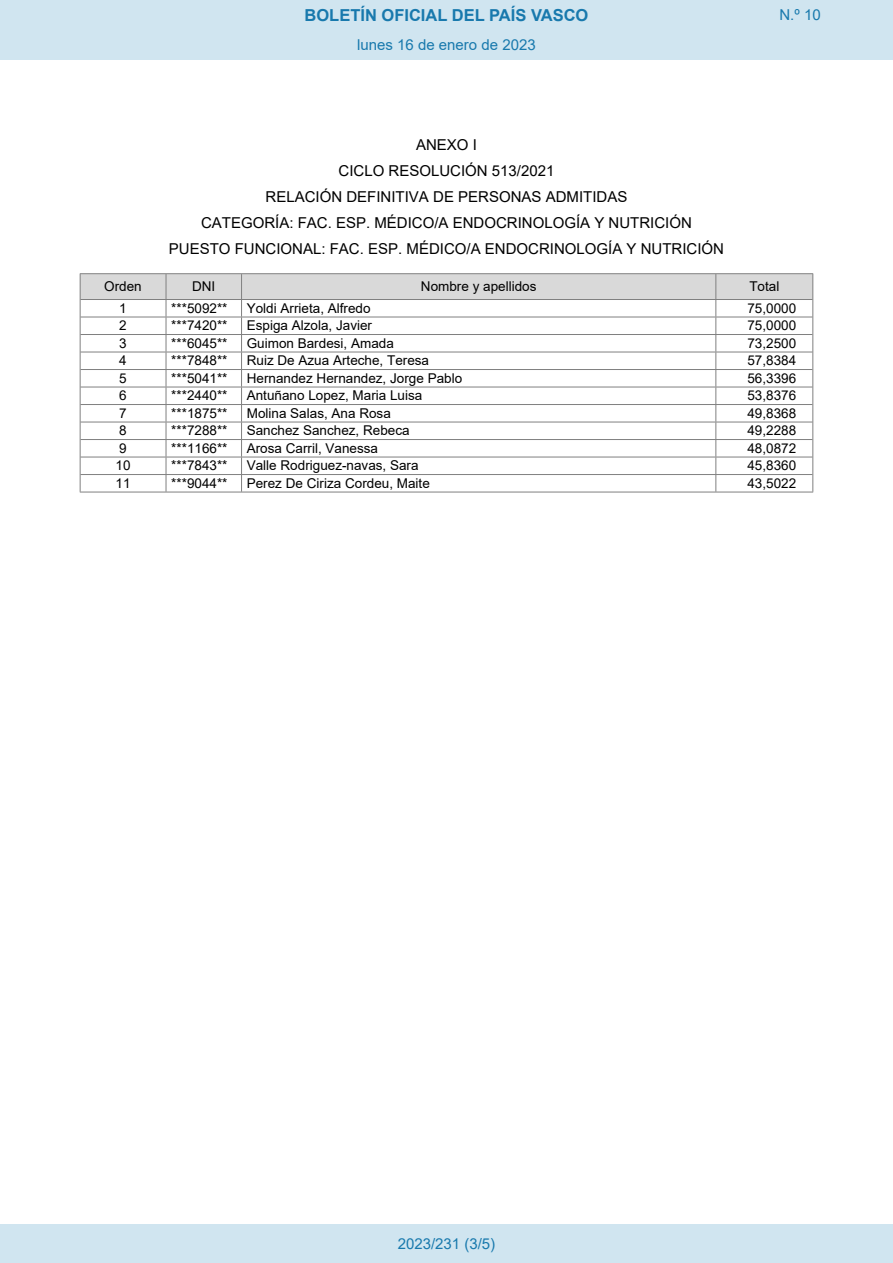
<style>
.page{position:relative;width:893px;height:1263px;background:#fff}
.page>*{position:absolute;margin:0;border:0;box-sizing:border-box;transform-origin:0 0}
.t1{font:700 16.5px "Arial";color:#1879ad}
.t2{font:15px/25.8px "Arial";color:#000;text-align:center}
.Paginacion_Centro{font:15px "Arial";color:#1879ad}
.t3{font:13.5px "Arial";color:#000}
</style>
<div class="page">
<div style="left:81px;top:274px;width:85px;height:25px;background:#d9d9d9"></div>
<div style="left:166px;top:274px;width:75px;height:25px;background:#d9d9d9"></div>
<div style="left:242px;top:274px;width:473px;height:25px;background:#d9d9d9"></div>
<div style="left:716px;top:274px;width:96px;height:25px;background:#d9d9d9"></div>
<hr style="left:80px;top:274px;width:1px;height:218px;background:#808080">
<svg style="left:166px;top:274px;width:1px;height:218px"></svg>
<svg style="left:241px;top:274px;width:1px;height:218px"></svg>
<svg style="left:715px;top:274px;width:1px;height:218px"></svg>
<hr style="left:812px;top:274px;width:1px;height:218px;background:#808080">
<hr style="left:80px;top:273px;width:733px;height:1px;background:#808080">
<hr style="left:81px;top:299px;width:731px;height:1px;background:#808080">
<hr style="left:81px;top:317px;width:731px;height:1px;background:#808080">
<hr style="left:81px;top:334px;width:731px;height:1px;background:#808080">
<hr style="left:81px;top:352px;width:731px;height:1px;background:#808080">
<hr style="left:81px;top:369px;width:731px;height:1px;background:#808080">
<hr style="left:81px;top:387px;width:731px;height:1px;background:#808080">
<hr style="left:81px;top:404px;width:731px;height:1px;background:#808080">
<hr style="left:81px;top:422px;width:731px;height:1px;background:#808080">
<hr style="left:81px;top:439px;width:731px;height:1px;background:#808080">
<hr style="left:81px;top:457px;width:731px;height:1px;background:#808080">
<hr style="left:81px;top:474px;width:731px;height:1px;background:#808080">
<hr style="left:80px;top:492px;width:733px;height:1px;background:#808080">
<div style="left:0;top:0;width:893px;height:60px;background:#d0e5f0"></div>
<div style="left:0;top:1225px;width:893px;height:38px;background:#d0e5f0"></div>
<p class="t1" style="left:305px;top:3px;width:285px">BOLETÍN OFICIAL DEL PAÍS VASCO</p>
<p class="Paginacion_Centro" style="left:779px;top:5px;width:43px">N.º 10</p>
<p class="Paginacion_Centro" style="left:357px;top:35px;width:180px">lunes 16 de enero de 2023</p>
<p class="t2" style="left:169px;top:132px;width:557px">ANEXO I<br>CICLO RESOLUCIÓN 513/2021<br>RELACIÓN DEFINITIVA DE PERSONAS ADMITIDAS<br>CATEGORÍA: FAC. ESP. MÉDICO/A ENDOCRINOLOGÍA Y NUTRICIÓN PUESTO FUNCIONAL: FAC. ESP. MÉDICO/A ENDOCRINOLOGÍA Y NUTRICIÓN</p>
<p class="t3" style="left:104px;top:277px;width:39px">Orden</p>
<p class="t3" style="left:192px;top:277px;width:25px">DNI</p>
<p class="t3" style="left:421px;top:277px;width:117px">Nombre y apellidos</p>
<p class="t3" style="left:749px;top:277px;width:32px">Total</p>
<p class="t3" style="left:119px;top:298px;width:9px">1</p>
<p class="t3" style="left:171px;top:298px;width:58px">***5092**</p>
<p class="t3" style="left:247px;top:298px;width:125px">Yoldi Arrieta, Alfredo</p>
<p class="t3" style="left:747px;top:298px;width:50px">75,0000</p>
<p class="t3" style="left:119px;top:316px;width:9px">2</p>
<p class="t3" style="left:171px;top:316px;width:58px">***7420**</p>
<p class="t3" style="left:247px;top:316px;width:127px">Espiga Alzola, Javier</p>
<p class="t3" style="left:747px;top:316px;width:50px">75,0000</p>
<p class="t3" style="left:119px;top:333px;width:9px">3</p>
<p class="t3" style="left:171px;top:333px;width:58px">***6045**</p>
<p class="t3" style="left:247px;top:333px;width:149px">Guimon Bardesi, Amada</p>
<p class="t3" style="left:747px;top:333px;width:50px">73,2500</p>
<p class="t3" style="left:119px;top:351px;width:9px">4</p>
<p class="t3" style="left:171px;top:351px;width:58px">***7848**</p>
<p class="t3" style="left:247px;top:351px;width:184px">Ruiz De Azua Arteche, Teresa</p>
<p class="t3" style="left:747px;top:351px;width:50px">57,8384</p>
<p class="t3" style="left:119px;top:368px;width:9px">5</p>
<p class="t3" style="left:171px;top:368px;width:58px">***5041**</p>
<p class="t3" style="left:247px;top:368px;width:217px">Hernandez Hernandez, Jorge Pablo</p>
<p class="t3" style="left:747px;top:368px;width:50px">56,3396</p>
<p class="t3" style="left:119px;top:386px;width:9px">6</p>
<p class="t3" style="left:171px;top:386px;width:58px">***2440**</p>
<p class="t3" style="left:247px;top:386px;width:177px">Antuñano Lopez, Maria Luisa</p>
<p class="t3" style="left:747px;top:386px;width:50px">53,8376</p>
<p class="t3" style="left:119px;top:403px;width:9px">7</p>
<p class="t3" style="left:171px;top:403px;width:58px">***1875**</p>
<p class="t3" style="left:247px;top:403px;width:146px">Molina Salas, Ana Rosa</p>
<p class="t3" style="left:747px;top:403px;width:50px">49,8368</p>
<p class="t3" style="left:119px;top:421px;width:9px">8</p>
<p class="t3" style="left:171px;top:421px;width:58px">***7288**</p>
<p class="t3" style="left:247px;top:421px;width:164px">Sanchez Sanchez, Rebeca</p>
<p class="t3" style="left:747px;top:421px;width:50px">49,2288</p>
<p class="t3" style="left:119px;top:438px;width:9px">9</p>
<p class="t3" style="left:171px;top:438px;width:58px">***1166**</p>
<p class="t3" style="left:247px;top:438px;width:133px">Arosa Carril, Vanessa</p>
<p class="t3" style="left:747px;top:438px;width:50px">48,0872</p>
<p class="t3" style="left:116px;top:456px;width:17px">10</p>
<p class="t3" style="left:171px;top:456px;width:58px">***7843**</p>
<p class="t3" style="left:247px;top:456px;width:173px">Valle Rodriguez-navas, Sara</p>
<p class="t3" style="left:747px;top:456px;width:50px">45,8360</p>
<p class="t3" style="left:116px;top:473px;width:17px">11</p>
<p class="t3" style="left:171px;top:473px;width:58px">***9044**</p>
<p class="t3" style="left:247px;top:473px;width:185px">Perez De Ciriza Cordeu, Maite</p>
<p class="t3" style="left:747px;top:473px;width:50px">43,5022</p>
<p class="Paginacion_Centro" style="left:398px;top:1234px;width:99px">2023/231 (3/5)</p>
</div>
